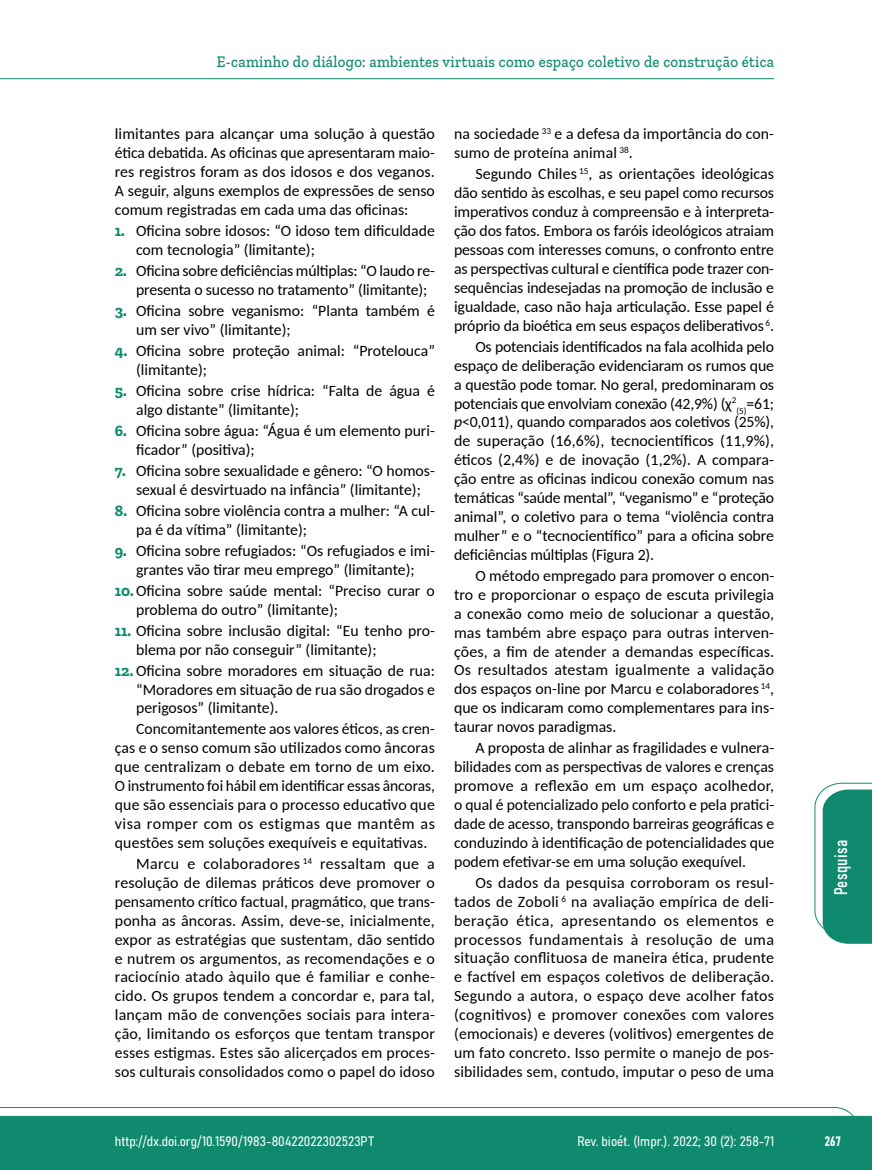
<style>
.page{position:relative;width:872px;height:1170px;background:#fff}
.page>*{position:absolute;margin:0;border:0;box-sizing:border-box;transform-origin:0 0}
.t1{font:18px "Bahnschrift";letter-spacing:.02em;color:#fff}
.t2{font:500 16.5px "Zilla Slab";letter-spacing:.02em;color:#108a6e;scale:.9 1}
.t3{font:15.75px/18.9px "Carlito";color:#000}
.t4{font:13.5px "Bahnschrift";color:#fff}
.s1{font-family:"Zilla Slab";font-weight:700;color:#108a6e}
.s2{font-style:italic}
</style>
<div class="page">
<svg style="left:0;top:1107px;width:859px;height:62px;background:#2e9880"></svg>
<hr style="left:0;top:78px;width:774px;height:1px;background:#108a6e">
<svg style="left:814px;top:782px;width:58px;height:161px"></svg>
<p class="t2" style="left:217px;top:53px;width:620px">E-caminho do diálogo: ambientes virtuais como espaço coletivo de construção ética</p>
<p class="t3" style="left:115px;top:124px;width:321px;text-align:justify">limitantes para alcançar uma solução à questão ética debatida. As oficinas que apresentaram maio&shy;res registros foram as dos idosos e dos veganos.<br>A seguir, alguns exemplos de expressões de senso comum registradas em cada uma das oficinas:</p>
<p class="t3" style="left:136px;top:221px;width:300px;text-indent:-21px"><span class="s1">1.</span> Oficina sobre idosos: “O idoso tem dificuldade com tecnologia” (limitante);</p>
<p class="t3" style="left:136px;top:261px;width:300px;text-indent:-21px"><span class="s1">2.</span> Oficina sobre deficiências múltiplas: “O laudo re&shy;presenta o sucesso no tratamento” (limitante);</p>
<p class="t3" style="left:136px;top:300px;width:300px;text-indent:-21px"><span class="s1">3.</span> Oficina sobre veganismo: “Planta também é um ser vivo” (limitante);</p>
<p class="t3" style="left:136px;top:340px;width:300px;text-indent:-21px"><span class="s1">4.</span> Oficina sobre proteção animal: “Protelouca” (limitante);</p>
<p class="t3" style="left:136px;top:380px;width:300px;text-indent:-21px"><span class="s1">5.</span> Oficina sobre crise hídrica: “Falta de água é algo distante” (limitante);</p>
<p class="t3" style="left:136px;top:420px;width:300px;text-indent:-21px"><span class="s1">6.</span> Oficina sobre água: “Água é um elemento puri&shy;ficador” (positiva);</p>
<p class="t3" style="left:115px;top:460px;width:321px;text-align:center"><span class="s1">7.</span> Oficina sobre sexualidade e gênero: “O homos&shy;sexual é desvirtuado na infância” (limitante);</p>
<p class="t3" style="left:136px;top:500px;width:300px;text-indent:-21px"><span class="s1">8.</span> Oficina sobre violência contra a mulher: “A cul&shy;pa é da vítima” (limitante);</p>
<p class="t3" style="left:115px;top:540px;width:321px;text-align:center"><span class="s1">9.</span> Oficina sobre refugiados: “Os refugiados e imi&shy;grantes vão tirar meu emprego” (limitante);</p>
<p class="t3" style="left:136px;top:580px;width:300px;text-indent:-21px"><span class="s1">10.</span>Oficina sobre saúde mental: “Preciso curar o problema do outro” (limitante);</p>
<p class="t3" style="left:136px;top:620px;width:300px;text-indent:-21px"><span class="s1">11.</span> Oficina sobre inclusão digital: “Eu tenho pro&shy;blema por não conseguir” (limitante);</p>
<p class="t3" style="left:136px;top:660px;width:300px;text-align:justify;text-indent:-21px"><span class="s1">12.</span> Oficina sobre moradores em situação de rua: “Moradores em situação de rua são drogados e perigosos” (limitante).</p>
<p class="t3" style="left:115px;top:719px;width:321px;text-align:justify;text-indent:21px">Concomitantemente aos valores éticos, as cren&shy;ças e o senso comum são utilizados como âncoras que centralizam o debate em torno de um eixo.<br>O instrumento foi hábil em identificar essas âncoras, que são essenciais para o processo educativo que visa romper com os estigmas que mantêm as questões sem soluções exequíveis e equitativas.</p>
<p class="t3" style="left:115px;top:853px;width:322px;text-align:justify;text-indent:21px">Marcu e colaboradores <sup>14</sup> ressaltam que a resolução de dilemas práticos deve promover o pensamento crítico factual, pragmático, que trans&shy;ponha as âncoras. Assim, deve-se, inicialmente, expor as estratégias que sustentam, dão sentido e nutrem os argumentos, as recomendações e o raciocínio atado àquilo que é familiar e conhe&shy;cido. Os grupos tendem a concordar e, para tal, lançam mão de convenções sociais para intera&shy;ção, limitando os esforços que tentam transpor esses estigmas. Estes são alicerçados em proces&shy;sos culturais consolidados como o papel do idoso</p>
<p class="t3" style="left:454px;top:124px;width:321px">na sociedade <sup>33</sup> e a defesa da importância do con&shy;sumo de proteína animal <sup>38</sup>.</p>
<p class="t3" style="left:454px;top:164px;width:321px;text-align:justify;text-indent:21px">Segundo Chiles <sup>15</sup>, as orientações ideológicas dão sentido às escolhas, e seu papel como recursos imperativos conduz à compreensão e à interpreta&shy;ção dos fatos. Embora os faróis ideológicos atraiam pessoas com interesses comuns, o confronto entre as perspectivas cultural e científica pode trazer con&shy;sequências indesejadas na promoção de inclusão e igualdade, caso não haja articulação. Esse papel é próprio da bioética em seus espaços deliberativos <sup>6</sup>.</p>
<p class="t3" style="left:454px;top:336px;width:322px;text-align:justify;text-indent:21px">Os potenciais identificados na fala acolhida pelo espaço de deliberação evidenciaram os rumos que a questão pode tomar. No geral, predominaram os potenciais que envolviam conexão (42,9%) (χ<sup>2</sup><sub>(5)</sub>=61; <span class="s2">p</span>&lt;0,011), quando comparados aos coletivos (25%), de superação (16,6%), tecnocientíficos (11,9%), éticos (2,4%) e de inovação (1,2%). A compara&shy;ção entre as oficinas indicou conexão comum nas temáticas “saúde mental”, “veganismo” e “proteção animal”, o coletivo para o tema “violência contra mulher” e o “tecnocientífico” para a oficina sobre deficiências múltiplas (Figura 2).</p>
<p class="t3" style="left:454px;top:565px;width:321px;text-align:justify;text-indent:21px">O método empregado para promover o encon&shy;tro e proporcionar o espaço de escuta privilegia a conexão como meio de solucionar a questão, mas também abre espaço para outras interven&shy;ções, a fim de atender a demandas específicas.<br>Os resultados atestam igualmente a validação dos espaços on-line por Marcu e colaboradores <sup>14</sup>, que os indicaram como complementares para ins&shy;taurar novos paradigmas.</p>
<p class="t3" style="left:454px;top:737px;width:322px;text-align:justify;text-indent:21px">A proposta de alinhar as fragilidades e vulnera&shy;bilidades com as perspectivas de valores e crenças promove a reflexão em um espaço acolhedor, o qual é potencializado pelo conforto e pela pratici&shy;dade de acesso, transpondo barreiras geográficas e conduzindo à identificação de potencialidades que podem efetivar-se em uma solução exequível.</p>
<p class="t3" style="left:454px;top:872px;width:322px;text-align:justify;text-indent:21px">Os dados da pesquisa corroboram os resul&shy;tados de Zoboli <sup>6</sup> na avaliação empírica de deli&shy;beração ética, apresentando os elementos e processos fundamentais à resolução de uma situação conflituosa de maneira ética, prudente e factível em espaços coletivos de deliberação.<br>Segundo a autora, o espaço deve acolher fatos (cognitivos) e promover conexões com valores (emocionais) e deveres (volitivos) emergentes de um fato concreto. Isso permite o manejo de pos&shy;sibilidades sem, contudo, imputar o peso de uma</p>
<p class="t1" style="left:827px;top:895px;width:57px;rotate:-90deg">Pesquisa</p>
<p class="t4" style="left:115px;top:1131px;width:261px">http://dx.doi.org/10.1590/1983-80422022302523PT</p>
<p class="t4" style="left:577px;top:1131px;width:198px">Rev. bioét. (Impr.). 2022; 30 (2): 258-71</p>
<p class="t4" style="left:825px;top:1130px;width:18px">267</p>
</div>
